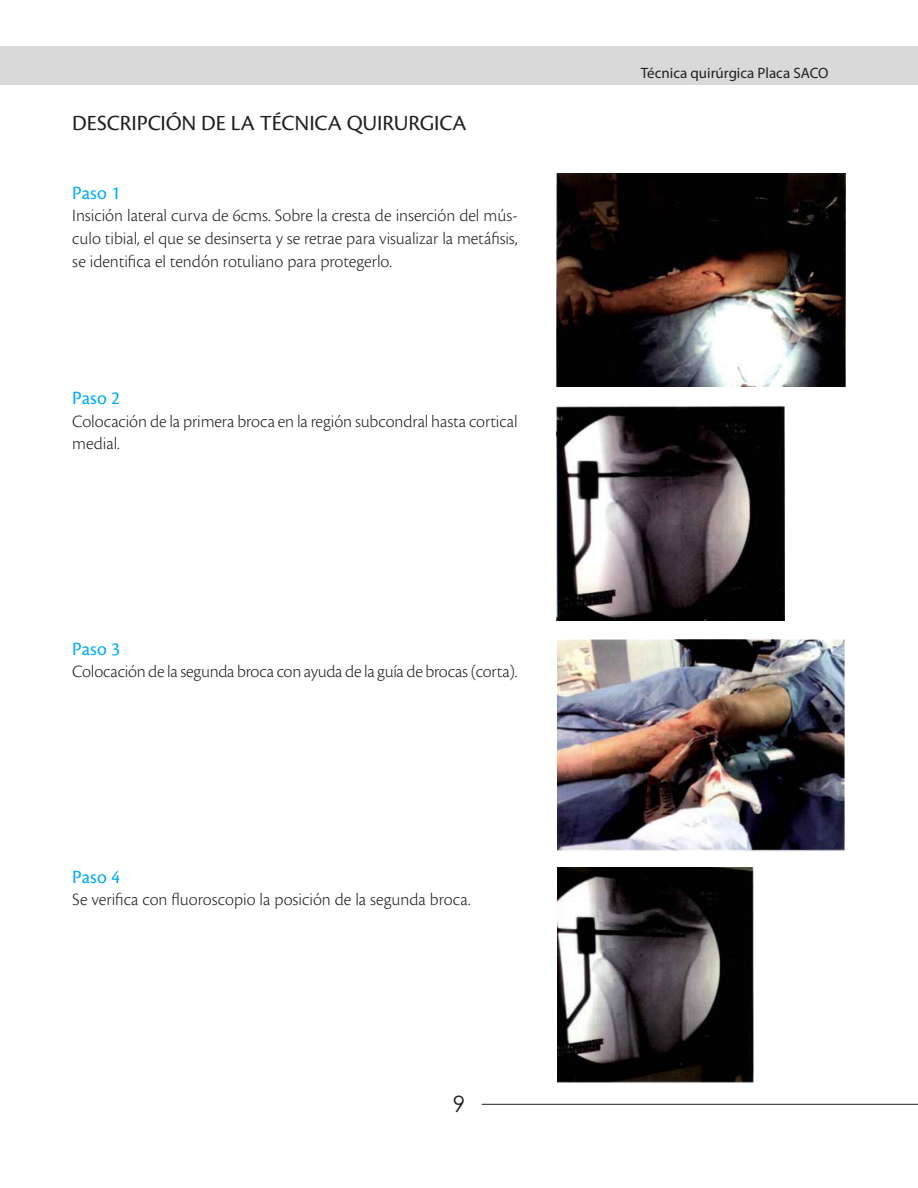
<style>
.page{position:relative;width:918px;height:1188px;background:#fff}
.page>*{position:absolute;margin:0;border:0;box-sizing:border-box;transform-origin:0 0}
.t1{font:22.5px "Cronos Pro";letter-spacing:-.005em;color:#231f20}
.t2{font:22.5px "Century Gothic";color:#231f20}
.subtemas{font:19.5px "Cronos Pro";letter-spacing:.005em;color:#00aeef}
.subtemas-2{font:300 18px/22.8px "Cronos Pro";letter-spacing:-.005em;color:#231f20}
.sinsangria{font:300 18px/22.8px "Cronos Pro";letter-spacing:-.005em;color:#231f20;text-align:justify}
.t3{font:15px "Myriad Pro";color:#231f20}
</style>
<div class="page">
<div style="left:0;top:46px;width:918px;height:39px;background:#d9d9d9"></div>
<hr style="left:482px;top:1104px;width:436px;height:1px;background:#231f20">
<img style="left:556px;top:173px;width:290px;height:213px">
<img style="left:556px;top:406px;width:228px;height:214px">
<img style="left:558px;top:639px;width:287px;height:212px">
<img style="left:558px;top:867px;width:196px;height:216px">
<p class="t1" style="left:72px;top:110px;width:396px">DESCRIPCIÓN DE LA TÉCNICA QUIRURGICA</p>
<p class="subtemas" style="left:72px;top:181px;width:49px">Paso 1</p>
<p class="sinsangria" style="left:72px;top:204px;width:447px">Insición lateral curva de 6cms. Sobre la cresta de inserción del mús&shy;culo tibial, el que se desinserta y se retrae para visualizar la metáfisis, se identifica el tendón rotuliano para protegerlo.</p>
<p class="subtemas" style="left:72px;top:387px;width:49px">Paso 2</p>
<p class="subtemas-2" style="left:72px;top:410px;width:447px">Colocación de la primera broca en la región subcondral hasta cortical medial.</p>
<p class="subtemas" style="left:72px;top:637px;width:49px">Paso 3</p>
<p class="subtemas-2" style="left:72px;top:660px;width:447px">Colocación de la segunda broca con ayuda de la guía de brocas (corta).</p>
<p class="subtemas" style="left:72px;top:865px;width:49px">Paso 4</p>
<p class="subtemas-2" style="left:72px;top:888px;width:400px">Se verifica con fluoroscopio la posición de la segunda broca.</p>
<p class="t2" style="left:453px;top:1088px;width:14px">9</p>
<p class="t3" style="left:641px;top:64px;width:189px">Técnica quirúrgica Placa SACO</p>
</div>
